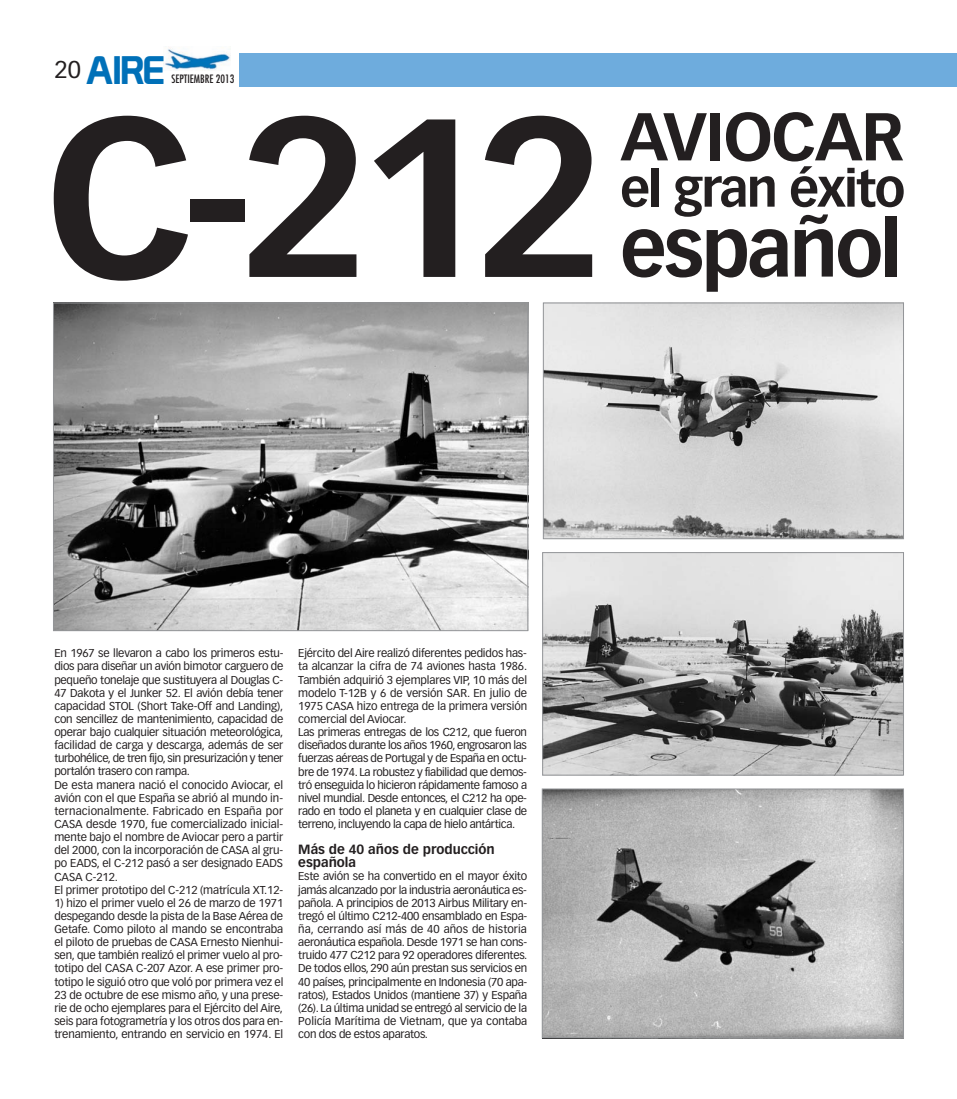
<style>
.page{position:relative;width:957px;height:1099px;background:#fff}
.page>*{position:absolute;margin:0;border:0;box-sizing:border-box;transform-origin:0 0}
.t1{font:700 221px "Vectora LH";color:#231f20}
.t2{font:700 77.75px "Vectora LH";letter-spacing:-.035em;color:#231f20}
.t3{font:700 66.25px "Vectora LH";letter-spacing:-.025em;color:#231f20}
.t4{font:700 50px "Vectora LH";letter-spacing:-.035em;color:#231f20}
.t5{font:38.88px "Prototype";color:#0070b8}
.t6{font:700 13.12px/13.1px "Vectora LH";color:#231f20}
.t7{font:11.25px/13.1px "Vectora LH";letter-spacing:-.015em;color:#231f20}
.t8{font:condensed 11.25px "Futura";color:#231f20}
</style>
<div class="page">
<div style="left:239px;top:53px;width:718px;height:33px;background:#6eacdd"></div>
<img style="left:164px;top:47px;width:66px;height:24px">
<img style="left:544px;top:554px;width:358px;height:219px">
<div style="left:542px;top:552px;width:362px;height:223px;border:1px solid #939598"></div>
<img style="left:544px;top:790px;width:358px;height:246px">
<div style="left:542px;top:788px;width:362px;height:250px;border:1px solid #939598"></div>
<img style="left:545px;top:305px;width:357px;height:232px">
<div style="left:543px;top:303px;width:361px;height:236px;border:1px solid #939598"></div>
<img style="left:53px;top:302px;width:475px;height:327px">
<div style="left:53px;top:303px;width:475px;height:328px;border:1px solid #939598"></div>
<p class="t5" style="left:54px;top:56px;width:112px"><sup>20</sup> AIRE</p>
<p class="t8" style="left:172px;top:74px;width:64px">SEPTIEMBRE 2013</p>
<p class="t1" style="left:44px;top:105px;width:563px">C-212</p>
<p class="t3" style="left:620px;top:109px;width:285px">AVIOCAR</p>
<p class="t4" style="left:620px;top:168px;width:286px">el gran éxito</p>
<p class="t2" style="left:620px;top:216px;width:283px">español</p>
<p class="t7" style="left:54px;top:647px;width:230px">En 1967 se llevaron a cabo los primeros estu&shy;dios para diseñar un avión bimotor carguero de pequeño tonelaje que sustituyera al Douglas C-47 Dakota y el Junker 52. El avión debía tener capacidad STOL (Short Take-Off and Landing), con sencillez de mantenimiento, capacidad de operar bajo cualquier situación meteorológica, facilidad de carga y descarga, además de ser turbohélice, de tren fijo, sin presurización y tener portalón trasero con rampa.<br>De esta manera nació el conocido Aviocar, el avión con el que España se abrió al mundo in&shy;ternacionalmente. Fabricado en España por CASA desde 1970, fue comercializado inicial&shy;mente bajo el nombre de Aviocar pero a partir del 2000, con la incorporación de CASA al gru&shy;po EADS, el C-212 pasó a ser designado EADS CASA C-212.<br>El primer prototipo del C-212 (matrícula XT.12-</p>
<p class="t7" style="left:54px;top:897px;width:230px;text-align:justify">1) hizo el primer vuelo el 26 de marzo de 1971 despegando desde la pista de la Base Aérea de Getafe. Como piloto al mando se encontraba el piloto de pruebas de CASA Ernesto Nienhui&shy;sen, que también realizó el primer vuelo al pro&shy;totipo del CASA C-207 Azor. A ese primer pro&shy;totipo le siguió otro que voló por primera vez el 23 de octubre de ese mismo año, y una prese&shy;rie de ocho ejemplares para el Ejército del Aire, seis para fotogrametría y los otros dos para en&shy;trenamiento, entrando en servicio en 1974. El</p>
<p class="t7" style="left:298px;top:647px;width:230px">Ejército del Aire realizó diferentes pedidos has&shy;ta alcanzar la cifra de 74 aviones hasta 1986.<br>También adquirió 3 ejemplares VIP, 10 más del modelo T-12B y 6 de versión SAR. En julio de 1975 CASA hizo entrega de la primera versión comercial del Aviocar.<br>Las primeras entregas de los C212, que fueron diseñados durante los años 1960, engrosaron las fuerzas aéreas de Portugal y de España en octu&shy;bre de 1974. La robustez y fiabilidad que demos&shy;tró enseguida lo hicieron rápidamente famoso a nivel mundial. Desde entonces, el C212 ha ope&shy;rado en todo el planeta y en cualquier clase de terreno, incluyendo la capa de hielo antártica.</p>
<p class="t6" style="left:298px;top:843px;width:198px">Más de 40 años de producción española</p>
<p class="t7" style="left:298px;top:870px;width:230px;text-align:justify">Este avión se ha convertido en el mayor éxito jamás alcanzado por la industria aeronáutica es&shy;pañola. A principios de 2013 Airbus Military en&shy;tregó el último C212-400 ensamblado en Espa&shy;ña, cerrando así más de 40 años de historia aeronáutica española. Desde 1971 se han cons&shy;truido 477 C212 para 92 operadores diferentes.<br>De todos ellos, 290 aún prestan sus servicios en 40 países, principalmente en Indonesia (70 apa&shy;ratos), Estados Unidos (mantiene 37) y España (26). La última unidad se entregó al servicio de la Policía Marítima de Vietnam, que ya contaba con dos de estos aparatos.</p>
</div>
